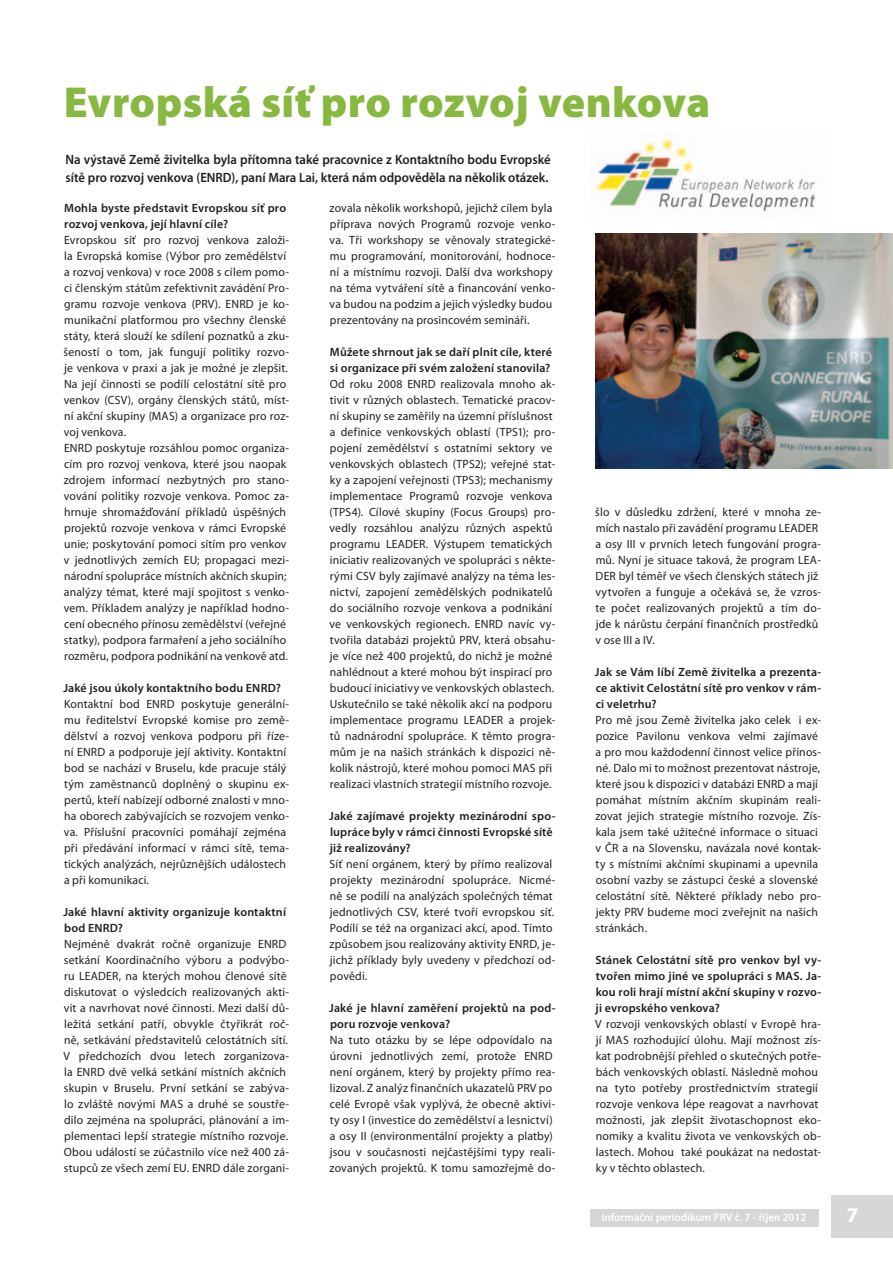
<style>
.page{position:relative;width:893px;height:1263px;background:#fff}
.page>*{position:absolute;margin:0;border:0;box-sizing:border-box;transform-origin:0 0}
.t1{font:900 43.5px "Myriad Pro";letter-spacing:.01em;color:#87b83f}
.t2{font:700 21px "Myriad Pro";color:#fff}
.t3{font:600 13.5px/18px "Myriad Pro";color:#231f20;scale:.95 1}
.t4{font:12px/16px "Myriad Pro";letter-spacing:.01em;color:#231f20}
.t5{font:600 12px/16px "Myriad Pro";letter-spacing:.015em;color:#231f20}
.t6{font:600 11.25px "Myriad Pro";color:#fff}
</style>
<div class="page">
<div style="left:590px;top:1209px;width:229px;height:17px;background:#d5d6d8"></div>
<div style="left:831px;top:1195px;width:62px;height:43px;background:#d5d6d8"></div>
<img style="left:595px;top:233px;width:298px;height:235px">
<img style="left:595px;top:138px;width:221px;height:74px">
<h1 class="t1" style="left:64px;top:73px;width:648px">Evropská síť pro rozvoj venkova</h1>
<p class="t3" style="left:66px;top:151px;width:512px">Na výstavě Země živitelka byla přítomna také pracovnice z Kontaktního bodu Evropské sítě pro rozvoj venkova (ENRD), paní Mara Lai, která nám odpověděla na několik otázek.</p>
<p class="t5" style="left:64px;top:200px;width:223px">Mohla byste představit Evropskou síť pro rozvoj venkova, její hlavní cíle?</p>
<p class="t4" style="left:64px;top:232px;width:227px">Evropskou síť pro rozvoj venkova založi&shy;la Evropská komise (Výbor pro zemědělství a rozvoj venkova) v roce 2008 s cílem pomo&shy;ci členským státům zefektivnit zavádění Pro&shy;gramu rozvoje venkova (PRV). ENRD je ko&shy;munikační platformou pro všechny členské státy, která slouží ke sdílení poznatků a zku&shy;šeností o tom, jak fungují politiky rozvo&shy;je venkova v praxi a jak je možné je zlepšit.<br>Na její činnosti se podílí celostátní sítě pro venkov (CSV), orgány členských států, míst&shy;ní akční skupiny (MAS) a organizace pro roz&shy;voj venkova.<br>ENRD poskytuje rozsáhlou pomoc organiza&shy;cím pro rozvoj venkova, které jsou naopak zdrojem informací nezbytných pro stano&shy;vování politiky rozvoje venkova. Pomoc za&shy;hrnuje shromažďování příkladů úspěšných projektů rozvoje venkova v rámci Evropské unie; poskytování pomoci sítím pro venkov v jednotlivých zemích EU; propagaci mezi&shy;národní spolupráce místních akčních skupin; analýzy témat, které mají spojitost s venko&shy;vem. Příkladem analýzy je například hodno&shy;cení obecného přínosu zemědělství (veřejné statky), podpora farmaření a jeho sociálního rozměru, podpora podnikání na venkově atd.</p>
<p class="t5" style="left:63px;top:680px;width:219px">Jaké jsou úkoly kontaktního bodu ENRD?</p>
<p class="t4" style="left:64px;top:696px;width:227px">Kontaktní bod ENRD poskytuje generální&shy;mu ředitelství Evropské komise pro země&shy;dělství a rozvoj venkova podporu při říze&shy;ní ENRD a podporuje její aktivity. Kontaktní bod se nachází v Bruselu, kde pracuje stálý tým zaměstnanců doplněný o skupinu ex&shy;pertů, kteří nabízejí odborné znalosti v mno&shy;ha oborech zabývajících se rozvojem venko&shy;va. Příslušní pracovníci pomáhají zejména při předávání informací v rámci sítě, tema&shy;tických analýzách, nejrůznějších událostech a při komunikaci.</p>
<p class="t5" style="left:63px;top:903px;width:224px">Jaké hlavní aktivity organizuje kontaktní bod ENRD?</p>
<p class="t4" style="left:64px;top:935px;width:227px">Nejméně dvakrát ročně organizuje ENRD setkání Koordinačního výboru a podvýbo&shy;ru LEADER, na kterých mohou členové sítě diskutovat o výsledcích realizovaných akti&shy;vit a navrhovat nové činnosti. Mezi další dů&shy;ležitá setkání patří, obvykle čtyřikrát roč&shy;ně, setkávání představitelů celostátních sítí.<br>V předchozích dvou letech zorganizova&shy;la ENRD dvě velká setkání místních akčních skupin v Bruselu. První setkání se zabýva&shy;lo zvláště novými MAS a druhé se soustře&shy;dilo zejména na spolupráci, plánování a im&shy;plementaci lepší strategie místního rozvoje.<br>Obou událostí se zúčastnilo více než 400 zá&shy;stupců ze všech zemí EU. ENRD dále zorgani-</p>
<p class="t4" style="left:330px;top:200px;width:227px">zovala několik workshopů, jejichž cílem byla příprava nových Programů rozvoje venko&shy;va. Tři workshopy se věnovaly strategické&shy;mu programování, monitorování, hodnoce&shy;ní a místnímu rozvoji. Další dva workshopy na téma vytváření sítě a financování venko&shy;va budou na podzim a jejich výsledky budou prezentovány na prosincovém semináři.</p>
<p class="t5" style="left:330px;top:344px;width:224px">Můžete shrnout jak se daří plnit cíle, které si organizace při svém založení stanovila?</p>
<p class="t4" style="left:329px;top:376px;width:227px">Od roku 2008 ENRD realizovala mnoho ak&shy;tivit v různých oblastech. Tematické pracov&shy;ní skupiny se zaměřily na územní příslušnost a definice venkovských oblastí (TPS1); pro&shy;pojení zemědělství s ostatními sektory ve venkovských oblastech (TPS2); veřejné stat&shy;ky a zapojení veřejnosti (TPS3); mechanismy implementace Programů rozvoje venkova (TPS4). Cílové skupiny (Focus Groups) pro&shy;vedly rozsáhlou analýzu různých aspektů programu LEADER. Výstupem tematických iniciativ realizovaných ve spolupráci s někte&shy;rými CSV byly zajímavé analýzy na téma les&shy;nictví, zapojení zemědělských podnikatelů do sociálního rozvoje venkova a podnikání ve venkovských regionech. ENRD navíc vy&shy;tvořila databázi projektů PRV, která obsahu&shy;je více než 400 projektů, do nichž je možné nahlédnout a které mohou být inspirací pro budoucí iniciativy ve venkovských oblastech.<br>Uskutečnilo se také několik akcí na podporu implementace programu LEADER a projek&shy;tů nadnárodní spolupráce. K těmto progra&shy;mům je na našich stránkách k dispozici ně&shy;kolik nástrojů, které mohou pomoci MAS při realizaci vlastních strategií místního rozvoje.</p>
<p class="t5" style="left:329px;top:807px;width:228px">Jaké zajímavé projekty mezinárodní spo&shy;lupráce byly v rámci činnosti Evropské sítě již realizovány?</p>
<p class="t4" style="left:330px;top:856px;width:227px">Síť není orgánem, který by přímo realizoval projekty mezinárodní spolupráce. Nicmé&shy;ně se podílí na analýzách společných témat jednotlivých CSV, které tvoří evropskou síť.<br>Podílí se též na organizaci akcí, apod. Tímto způsobem jsou realizovány aktivity ENRD, je&shy;jichž příklady byly uvedeny v předchozí od&shy;povědi.</p>
<p class="t5" style="left:329px;top:999px;width:228px">Jaké je hlavní zaměření projektů na pod&shy;poru rozvoje venkova?</p>
<p class="t4" style="left:330px;top:1031px;width:227px">Na tuto otázku by se lépe odpovídalo na úrovni jednotlivých zemí, protože ENRD není orgánem, který by projekty přímo rea&shy;lizoval. Z analýz finančních ukazatelů PRV po celé Evropě však vyplývá, že obecně aktivi&shy;ty osy I (investice do zemědělství a lesnictví) a osy II (environmentální projekty a platby) jsou v současnosti nejčastějšími typy reali&shy;zovaných projektů. K tomu samozřejmě do-</p>
<p class="t4" style="left:595px;top:504px;width:227px">šlo v důsledku zdržení, které v mnoha ze&shy;mích nastalo při zavádění programu LEADER a osy III v prvních letech fungování progra&shy;mů. Nyní je situace taková, že program LEA-DER byl téměř ve všech členských státech již vytvořen a funguje a očekává se, že vzros&shy;te počet realizovaných projektů a tím do&shy;jde k nárůstu čerpání finančních prostředků v ose III a IV.</p>
<p class="t5" style="left:595px;top:664px;width:228px;text-align:justify">Jak se Vám líbí Země živitelka a prezenta&shy;ce aktivit Celostátní sítě pro venkov v rám&shy;ci veletrhu?</p>
<p class="t4" style="left:595px;top:712px;width:227px">Pro mě jsou Země živitelka jako celek i ex&shy;pozice Pavilonu venkova velmi zajímavé a pro mou každodenní činnost velice přínos&shy;né. Dalo mi to možnost prezentovat nástroje, které jsou k dispozici v databázi ENRD a mají pomáhat místním akčním skupinám reali&shy;zovat jejich strategie místního rozvoje. Zís&shy;kala jsem také užitečné informace o situaci v ČR a na Slovensku, navázala nové kontak&shy;ty s místními akčními skupinami a upevnila osobní vazby se zástupci české a slovenské celostátní sítě. Některé příklady nebo pro&shy;jekty PRV budeme moci zveřejnit na našich stránkách.</p>
<p class="t5" style="left:595px;top:951px;width:227px;text-align:justify">Stánek Celostátní sítě pro venkov byl vy&shy;tvořen mimo jiné ve spolupráci s MAS. Ja&shy;kou roli hrají místní akční skupiny v rozvo&shy;ji evropského venkova?</p>
<p class="t4" style="left:595px;top:1015px;width:227px">V rozvoji venkovských oblastí v Evropě hra&shy;jí MAS rozhodující úlohu. Mají možnost zís&shy;kat podrobnější přehled o skutečných potře&shy;bách venkovských oblastí. Následně mohou na tyto potřeby prostřednictvím strategií rozvoje venkova lépe reagovat a navrhovat možnosti, jak zlepšit životaschopnost eko&shy;nomiky a kvalitu života ve venkovských ob&shy;lastech. Mohou také poukázat na nedostat&shy;ky v těchto oblastech.</p>
<p class="t6" style="left:602px;top:1210px;width:206px">informační periodikum PRV č. 7 - říjen 2012</p>
<h2 class="t2" style="left:847px;top:1201px;width:13px">7</h2>
</div>
